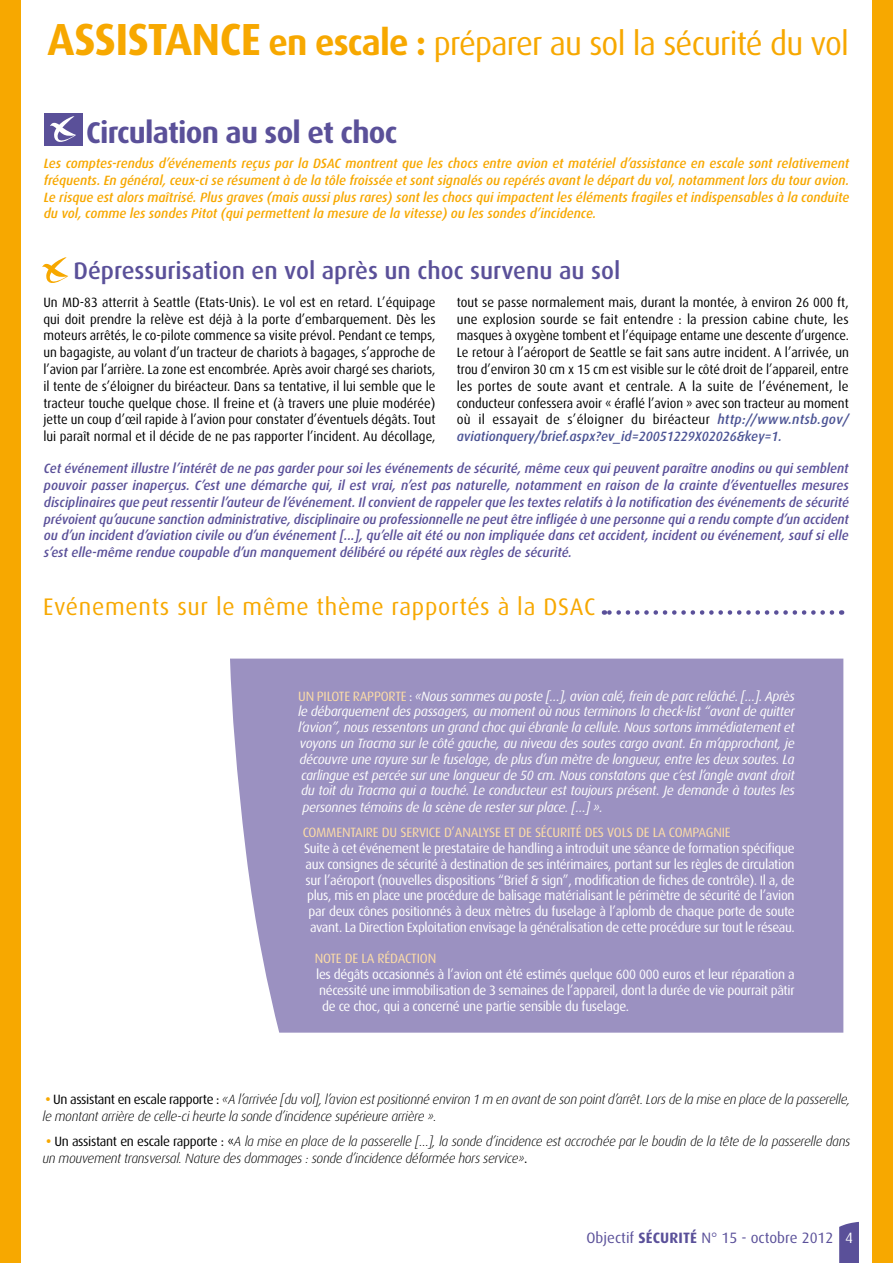
<style>
.page{position:relative;width:893px;height:1263px;background:#fff}
.page>*{position:absolute;margin:0;border:0;box-sizing:border-box;transform-origin:0 0}
.t1{font:33px "Dax OT";letter-spacing:-.025em;color:#f7a800}
.t2{font:700 30px "Dax OT";letter-spacing:-.03em;color:#5a5099}
.t3{font:500 24px "Dax OT";color:#5a5099}
.t4{font:24px "Dax OT";letter-spacing:.03em;color:#f7a800}
.t5{font:15px "Dax OT";color:#5a5099}
.t6{font:13.5px/16.8px "Dax OT";color:#000;text-align:justify;scale:.95 1}
.t7{font:italic 500 13.5px/16.8px "Dax OT";color:#5a5099;text-align:justify;scale:.95 1}
.t8{font:13.5px/15.8px "Dax OT";letter-spacing:-.025em;color:#fff;text-align:center}
.t9{font:italic 13.5px "Dax OT";letter-spacing:-.025em;color:#fdfdfd}
.t10{font:italic 500 13.5px/16.8px "Dax OT";color:#f7a800;text-align:justify;scale:.95 1}
.t11{font:italic 300 13.5px/16.8px "Dax OT";letter-spacing:-.025em;color:#000}
.t12{font:13.5px "Dax OT";letter-spacing:-.015em;color:#fddda7}
.s1{font-weight:700;font-size:45px}
.s2{font-weight:700;font-size:36px}
.s3{font-weight:500;font-style:italic;color:#4b5394}
.s4{font-style:normal}
.s5{font-weight:700;font-style:normal;color:#f7a800}
.s6{font-weight:400;font-style:normal}
.s7{font-weight:700}
.s8{color:#fff}
</style>
<div class="page">
<svg style="left:839px;top:1222px;width:20px;height:41px"></svg>
<div style="left:0;top:0;width:20px;height:1263px;background:#f7a800"></div>
<div style="left:872px;top:0;width:21px;height:1263px;background:#f7a800"></div>
<div style="left:230px;top:659px;width:613px;height:374px;background:#9b91c1"></div>
<div style="left:44px;top:113px;width:38px;height:33px;background:#5a5099"></div>
<svg style="left:50px;top:116px;width:26px;height:26px"></svg>
<svg style="left:42px;top:257px;width:26px;height:26px"></svg>
<svg style="left:604px;top:610px;width:228px;height:5px"></svg>
<h1 class="t1" style="left:47px;top:26px;width:803px"><span class="s1">Assistance</span> <span class="s2">en escale :</span> préparer au sol la sécurité du vol</h1>
<h2 class="t2" style="left:86px;top:115px;width:313px">Circulation au sol et choc</h2>
<p class="t10" style="left:44px;top:155px;width:849px">Les comptes-rendus d’événements reçus par la DSAC montrent que les chocs entre avion et matériel d’assistance en escale sont relativement fréquents. En général, ceux-ci se résument à de la tôle froissée et sont signalés ou repérés avant le départ du vol, notamment lors du tour avion.<br>Le risque est alors maîtrisé. Plus graves (mais aussi plus rares) sont les chocs qui impactent les éléments fragiles et indispensables à la conduite du vol, comme les sondes Pitot (qui permettent la mesure de la vitesse) ou les sondes d’incidence.</p>
<h3 class="t3" style="left:73px;top:257px;width:548px">Dépressurisation en vol après un choc survenu au sol</h3>
<p class="t6" style="left:43px;top:294px;width:414px">Un MD-83 atterrit à Seattle (Etats-Unis). Le vol est en retard. L’équipage qui doit prendre la relève est déjà à la porte d’embarquement. Dès les moteurs arrêtés, le co-pilote commence sa visite prévol. Pendant ce temps, un bagagiste, au volant d’un tracteur de chariots à bagages, s’approche de l’avion par l’arrière. La zone est encombrée. Après avoir chargé ses chariots, il tente de s’éloigner du biréacteur. Dans sa tentative, il lui semble que le tracteur touche quelque chose. Il freine et (à travers une pluie modérée) jette un coup d’œil rapide à l’avion pour constater d’éventuels dégâts. Tout lui paraît normal et il décide de ne pas rapporter l’incident. Au décollage,</p>
<p class="t6" style="left:457px;top:294px;width:414px">tout se passe normalement mais, durant la montée, à environ 26 000 ft, une explosion sourde se fait entendre : la pression cabine chute, les masques à oxygène tombent et l’équipage entame une descente d’urgence.<br>Le retour à l’aéroport de Seattle se fait sans autre incident. A l’arrivée, un trou d’environ 30 cm x 15 cm est visible sur le côté droit de l’appareil, entre les portes de soute avant et centrale. A la suite de l’événement, le conducteur confessera avoir « éraflé l’avion » avec son tracteur au moment où il essayait de s’éloigner du biréacteur <span class="s3">http://www.ntsb.gov/ aviationquery/brief.aspx?ev_id=20051229X02026&amp;key=1.</span></p>
<p class="t7" style="left:44px;top:460px;width:849px">Cet événement illustre l’intérêt de ne pas garder pour soi les événements de sécurité, même ceux qui peuvent paraître anodins ou qui semblent pouvoir passer inaperçus. C’est une démarche qui, il est vrai, n’est pas naturelle, notamment en raison de la crainte d’éventuelles mesures disciplinaires que peut ressentir l’auteur de l’événement. Il convient de rappeler que les textes relatifs à la notification des événements de sécurité prévoient qu’aucune sanction administrative, disciplinaire ou professionnelle ne peut être infligée à une personne qui a rendu compte d’un accident ou d’un incident d’aviation civile ou d’un événement [...], qu’elle ait été ou non impliquée dans cet accident, incident ou événement, sauf si elle s’est elle-même rendue coupable d’un manquement délibéré ou répété aux règles de sécurité.</p>
<h3 class="t4" style="left:43px;top:593px;width:554px">Evénements sur le même thème rapportés à la DSAC</h3>
<p class="t12" style="left:298px;top:689px;width:25px">Un pilote</p>
<p class="t12" style="left:353px;top:689px;width:8px">rapporte</p>
<p class="t9" style="left:409px;top:689px;width:387px"><span class="s4">:</span> «Nous sommes au poste […], avion calé, frein de parc relâché. […]. Après</p>
<p class="t9" style="left:298px;top:704px;width:498px">le débarquement des passagers, au moment où nous terminons la check-list “avant de quitter</p>
<p class="t9" style="left:298px;top:720px;width:498px">l’avion”, nous ressentons un grand choc qui ébranle la cellule. Nous sortons immédiatement et</p>
<p class="t9" style="left:300px;top:736px;width:497px">voyons un Tracma sur le côté gauche, au niveau des soutes cargo avant. En m’approchant, je</p>
<p class="t9" style="left:300px;top:752px;width:496px">découvre une rayure sur le fuselage, de plus d’un mètre de longueur, entre les deux soutes. La</p>
<p class="t9" style="left:301px;top:767px;width:495px">carlingue est percée sur une longueur de 50 cm. Nous constatons que c’est l’angle avant droit</p>
<p class="t9" style="left:301px;top:783px;width:495px">du toit du Tracma qui a touché. Le conducteur est toujours présent. Je demande à toutes les</p>
<p class="t9" style="left:303px;top:800px;width:302px">personnes témoins de la scène de rester sur place. […] ».</p>
<p class="t12" style="left:303px;top:825px;width:14px">Commentaire</p>
<p class="t12" style="left:382px;top:825px;width:26px">du service</p>
<p class="t12" style="left:444px;top:825px;width:19px">d’anal</p>
<p class="t12" style="left:483px;top:825px;width:71px">yse et de sécurit</p>
<p class="t12" style="left:576px;top:825px;width:39px">é des vols</p>
<p class="t12" style="left:636px;top:825px;width:41px">delacompagnie</p>
<p class="t8" style="left:304px;top:841px;width:492px">Suite à cet événement le prestataire de handling a introduit une séance de formation spécifique aux consignes de sécurité à destination de ses intérimaires, portant sur les règles de circulation sur l’aéroport (nouvelles dispositions “Brief &amp; sign”, modification de fiches de contrôle). Il a, de plus, mis en place une procédure de balisage matérialisant le périmètre de sécurité de l’avion par deux cônes positionnés à deux mètres du fuselage à l’aplomb de chaque porte de soute avant. La Direction Exploitation envisage la généralisation de cette procédure sur tout le réseau.</p>
<p class="t12" style="left:315px;top:951px;width:83px">Note de la rédaction</p>
<p class="t8" style="left:316px;top:967px;width:480px;text-align:justify">les dégâts occasionnés à l’avion ont été estimés quelque 600 000 euros et leur réparation a nécessité une immobilisation de 3 semaines de l’appareil, dont la durée de vie pourrait pâtir de ce choc, qui a concerné une partie sensible du fuselage.</p>
<p class="t11" style="left:43px;top:1091px;width:809px"><span class="s5">•</span> <span class="s6">Un assistant en escale rapporte :</span> «A l’arrivée [du vol], l’avion est positionné environ 1 m en avant de son point d’arrêt. Lors de la mise en place de la passerelle, le montant arrière de celle-ci heurte la sonde d’incidence supérieure arrière ».</p>
<p class="t11" style="left:43px;top:1133px;width:809px"><span class="s5">•</span> <span class="s6">Un assistant en escale rapporte : «</span>A la mise en place de la passerelle […], la sonde d’incidence est accrochée par le boudin de la tête de la passerelle dans un mouvement transversal. Nature des dommages : sonde d’incidence déformée hors service»<span class="s6">.</span></p>
<p class="t5" style="left:586px;top:1229px;width:268px">Objectif <span class="s7">Sécurité</span> N° 15 - octobre 2012 <span class="s8">4</span></p>
</div>
